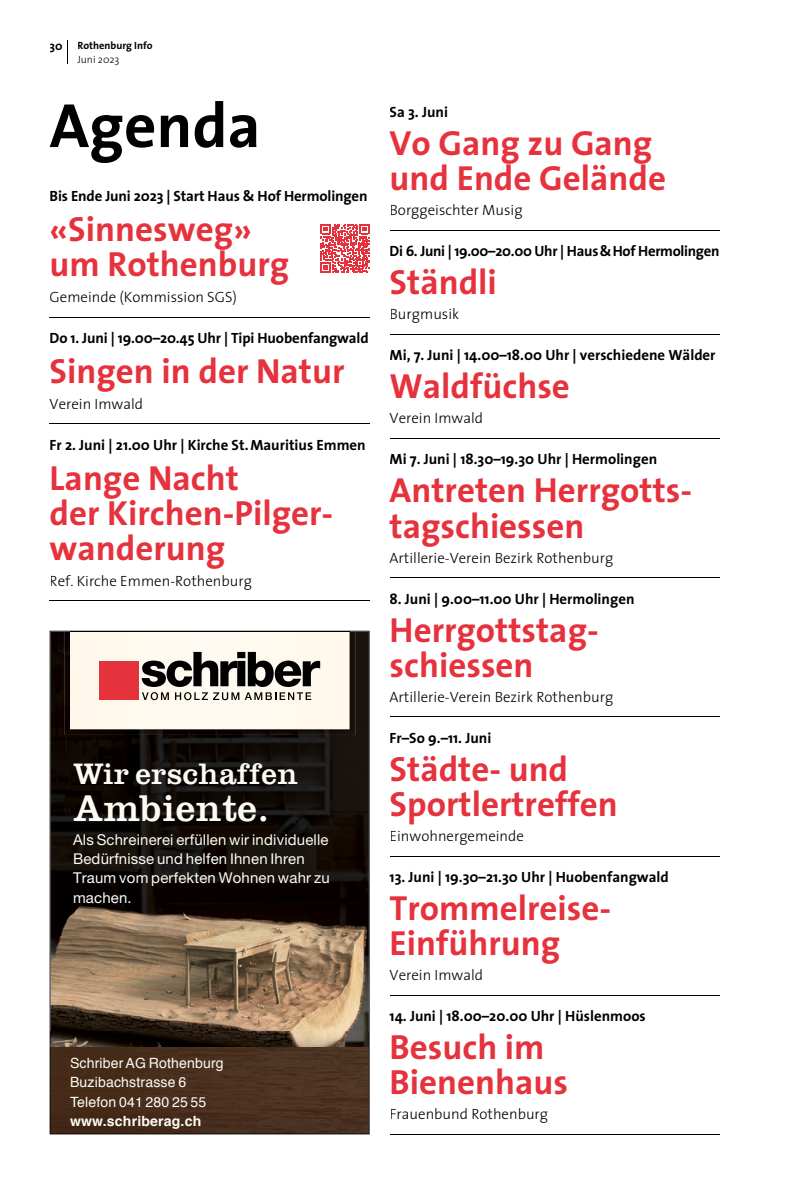
<style>
.page{position:relative;width:809px;height:1191px;background:#fff}
.page>*{position:absolute;margin:0;border:0;box-sizing:border-box;transform-origin:0 0}
.t1{font:700 63px "The Sans";color:#000}
.t2{font:38.68px "Clarendon";letter-spacing:.01em;color:#fbfcf4}
.t3{font:700 35px/35.2px "The Sans";color:#e5323d}
.t4{font:30.8px "Clarendon";letter-spacing:.01em;color:#fbfcf4}
.t5{font:700 14.88px "The Sans";color:#000}
.t6{font:300 14.88px "The Sans";color:#000}
.t7{font:14.88px/19.4px "Helvetica Neue LT Pro";letter-spacing:.01em;color:#fbfcf4}
.t8{font:700 14.88px "The Sans";letter-spacing:-.02em;color:#000}
.t9{font:14px/19.4px "Helvetica";letter-spacing:.01em;color:#fbfcf4}
.t10{font:700 14px "Helvetica";letter-spacing:.01em;color:#fbfcf4}
.t11{font:700 12.25px "The Sans";color:#000}
.t12{font:700 10.5px "The Sans";color:#000}
.t13{font:300 10.5px "The Sans";color:#000}
</style>
<div class="page">
<hr style="left:389px;top:230px;width:330px;height:1px;background:#000">
<hr style="left:389px;top:334px;width:330px;height:1px;background:#000">
<hr style="left:389px;top:438px;width:330px;height:1px;background:#000">
<hr style="left:389px;top:577px;width:330px;height:1px;background:#000">
<hr style="left:389px;top:716px;width:330px;height:1px;background:#000">
<hr style="left:389px;top:856px;width:330px;height:1px;background:#000">
<hr style="left:389px;top:995px;width:330px;height:1px;background:#000">
<hr style="left:389px;top:1134px;width:330px;height:1px;background:#000">
<hr style="left:50px;top:317px;width:320px;height:1px;background:#000">
<hr style="left:50px;top:423px;width:320px;height:1px;background:#000">
<hr style="left:50px;top:600px;width:320px;height:1px;background:#000">
<svg style="left:320px;top:224px;width:50px;height:49px"></svg>
<svg style="left:50px;top:630px;width:320px;height:504px;background:#67594d"></svg>
<img style="left:50px;top:631px;width:14px;height:400px">
<img style="left:355px;top:631px;width:14px;height:400px">
<img style="left:50px;top:1031px;width:319px;height:16px">
<img style="left:50px;top:1047px;width:319px;height:87px">
<img style="left:70px;top:631px;width:279px;height:1px">
<svg style="left:67px;top:41px;width:1px;height:23px"></svg>
<p class="t11" style="left:50px;top:36px;width:15px">30</p>
<p class="t12" style="left:77px;top:37px;width:77px">Rothenburg Info</p>
<p class="t13" style="left:77px;top:51px;width:44px">Juni 2023</p>
<h1 class="t1" style="left:50px;top:73px;width:212px">Agenda</h1>
<p class="t5" style="left:389px;top:99px;width:60px">Sa 3. Juni</p>
<h3 class="t3" style="left:389px;top:125px;width:278px">Vo Gang zu Gang und Ende Gelände</h3>
<p class="t6" style="left:389px;top:198px;width:134px">Borggeischter Musig</p>
<p class="t8" style="left:389px;top:239px;width:331px">Di 6. Juni | 19.00–20.00 Uhr | Haus &amp; Hof Hermolingen</p>
<h3 class="t3" style="left:389px;top:264px;width:109px">Ständli</h3>
<p class="t6" style="left:389px;top:302px;width:71px">Burgmusik</p>
<p class="t5" style="left:389px;top:343px;width:327px">Mi, 7. Juni | 14.00–18.00 Uhr | verschiedene Wälder</p>
<h3 class="t3" style="left:389px;top:368px;width:182px">Waldfüchse</h3>
<p class="t6" style="left:389px;top:406px;width:95px">Verein Imwald</p>
<p class="t5" style="left:389px;top:447px;width:269px">Mi 7. Juni | 18.30–19.30 Uhr | Hermolingen</p>
<h3 class="t3" style="left:389px;top:472px;width:304px">Antreten Herrgotts&shy;tagschiessen</h3>
<p class="t6" style="left:389px;top:545px;width:225px">Artillerie-Verein Bezirk Rothenburg</p>
<p class="t5" style="left:389px;top:586px;width:246px">8. Juni | 9.00–11.00 Uhr | Hermolingen</p>
<h3 class="t3" style="left:389px;top:611px;width:211px">Herrgottstag&shy;schiessen</h3>
<p class="t6" style="left:389px;top:684px;width:225px">Artillerie-Verein Bezirk Rothenburg</p>
<p class="t5" style="left:389px;top:725px;width:103px">Fr–So 9.–11. Juni</p>
<h3 class="t3" style="left:389px;top:750px;width:230px">Städte- und<br>Sportlertreffen</h3>
<p class="t6" style="left:389px;top:823px;width:136px">Einwohnergemeinde</p>
<p class="t5" style="left:389px;top:864px;width:281px">13. Juni | 19.30–21.30 Uhr | Huobenfangwald</p>
<h3 class="t3" style="left:389px;top:889px;width:223px">Trommelreise-<br>Einführung</h3>
<p class="t6" style="left:389px;top:962px;width:95px">Verein Imwald</p>
<p class="t5" style="left:389px;top:1003px;width:258px">14. Juni | 18.00–20.00 Uhr | Hüslenmoos</p>
<h3 class="t3" style="left:389px;top:1028px;width:180px">Besuch im<br>Bienenhaus</h3>
<p class="t6" style="left:389px;top:1102px;width:160px">Frauenbund Rothenburg</p>
<p class="t5" style="left:50px;top:183px;width:319px">Bis Ende Juni 2023 | Start Haus &amp; Hof Hermolingen</p>
<h3 class="t3" style="left:50px;top:211px;width:241px">«Sinnesweg» um Rothenburg</h3>
<p class="t6" style="left:50px;top:284px;width:189px">Gemeinde (Kommission SGS)</p>
<p class="t5" style="left:50px;top:325px;width:320px">Do 1. Juni | 19.00–20.45 Uhr | Tipi Huobenfangwald</p>
<h3 class="t3" style="left:50px;top:352px;width:296px">Singen in der Natur</h3>
<p class="t6" style="left:50px;top:391px;width:95px">Verein Imwald</p>
<p class="t5" style="left:50px;top:432px;width:317px">Fr 2. Juni | 21.00 Uhr | Kirche St. Mauritius Emmen</p>
<h3 class="t3" style="left:50px;top:459px;width:285px">Lange Nacht<br>der Kirchen-Pilger&shy;wanderung</h3>
<p class="t6" style="left:50px;top:568px;width:204px">Ref. Kirche Emmen-Rothenburg</p>
<h3 class="t4" style="left:73px;top:756px;width:226px">Wir erschaffen</h3>
<h2 class="t2" style="left:73px;top:785px;width:198px">Ambiente.</h2>
<p class="t7" style="left:73px;top:829px;width:258px">Als Schreinerei erfüllen wir individuelle<br>Bedürfnisse und helfen Ihnen Ihren<br>Traum vom perfekten Wohnen wahr zu machen.</p>
<p class="t9" style="left:70px;top:1053px;width:155px">Schriber AG Rothenburg<br>Buzibachstrasse 6<br>Telefon 041 280 25 55</p>
<p class="t10" style="left:70px;top:1109px;width:133px">www.schriberag.ch</p>
</div>
